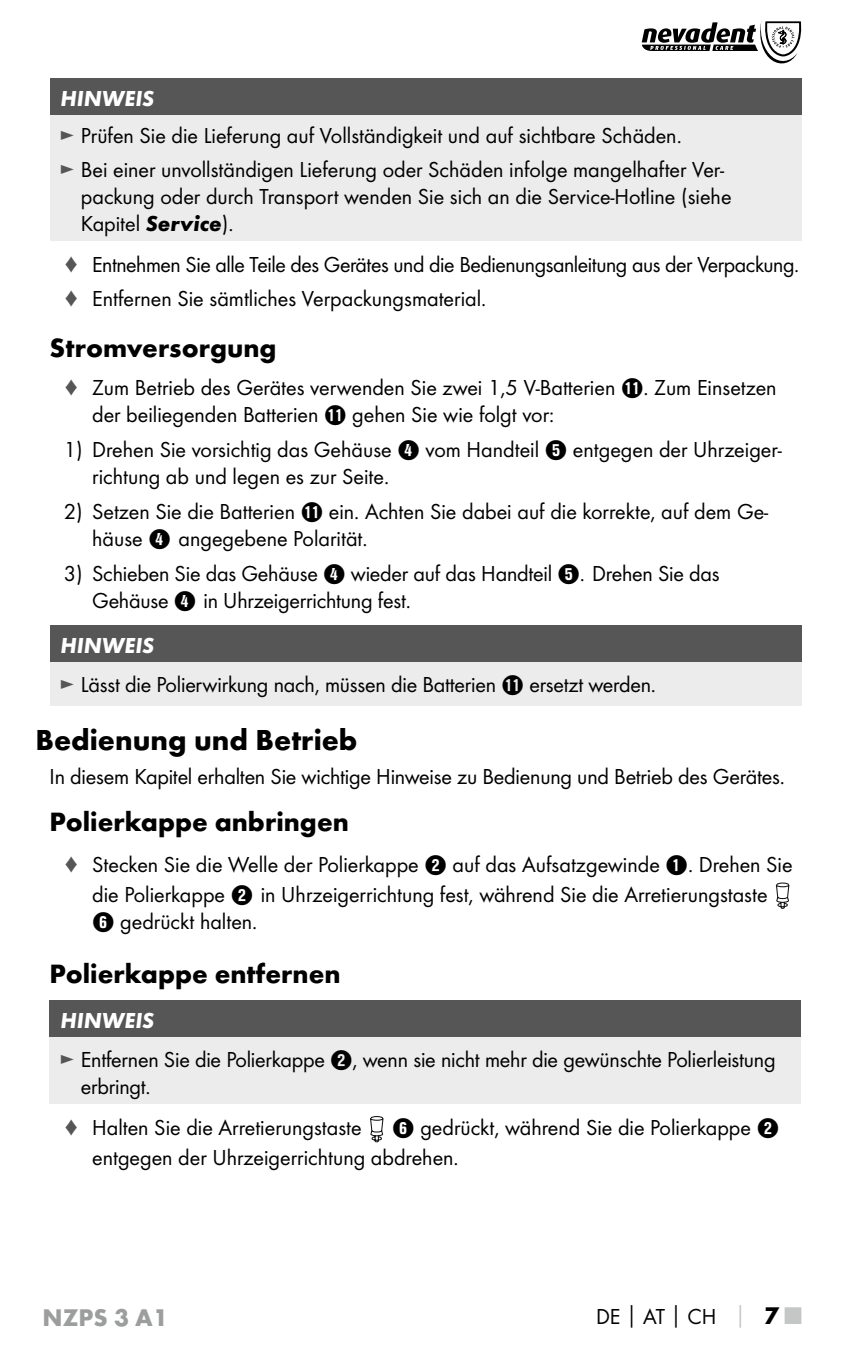
<style>
.page{position:relative;width:851px;height:1347px;background:#fff}
.page>*{position:absolute;margin:0;border:0;box-sizing:border-box;transform-origin:0 0}
.t1{font:700 30px "Futura";color:#000}
.t2{font:700 27.5px "Futura";color:#000}
.t3{font:700 25px "Futura";color:#9c9d9d}
.t4{font:22.5px/27px "Futura Boo";color:#000}
.t5{font:22.5px/34px "Futura Boo";letter-spacing:-.02em;color:#000}
.t6{font:italic 700 22.5px "Futura";color:#fff}
.s1{color:#565656}
.s2{font-family:"Futura";font-weight:700;font-style:italic}
.s3{font-family:"Hako PI Nummern"}
.s4{font-family:"Futura";font-weight:700}
.s5{font-family:"Futura";font-weight:700;color:#c5c6c6}
.s6{font-family:"Futura";font-weight:700;font-size:25px}
.s7{font-family:"Futura";font-weight:700;font-size:25px;color:#c5c6c6}
</style>
<div class="page">
<svg style="left:641px;top:21px;width:160px;height:42px"></svg>
<div style="left:50px;top:78px;width:751px;height:38px;background:#565656"></div>
<div style="left:50px;top:116px;width:751px;height:125px;background:#ececed"></div>
<div style="left:50px;top:625px;width:751px;height:37px;background:#565656"></div>
<div style="left:50px;top:662px;width:751px;height:44px;background:#ececed"></div>
<svg style="left:775px;top:882px;width:15px;height:27px"></svg>
<div style="left:50px;top:1000px;width:751px;height:37px;background:#565656"></div>
<div style="left:50px;top:1037px;width:751px;height:66px;background:#ececed"></div>
<svg style="left:370px;top:1116px;width:14px;height:26px"></svg>
<p class="t6" style="left:61px;top:84px;width:95px">HINWEIS</p>
<p class="t4" style="left:60px;top:118px;width:666px;line-height:34px"><span class="s1">►</span> Prüfen Sie die Lieferung auf Vollständigkeit und auf sichtbare Schäden.<br><span class="s1">►</span> Bei einer unvollständigen Lieferung oder Schäden infolge mangelhafter Ver-</p>
<p class="t4" style="left:81px;top:183px;width:652px">packung oder durch Transport wenden Sie sich an die Service-Hotline (siehe<br>Kapitel <span class="s2">Service</span>).</p>
<p class="t5" style="left:64px;top:247px;width:733px"><span class="s1">♦</span> Entnehmen Sie alle Teile des Gerätes und die Bedienungsanleitung aus der Verpackung. <span class="s1">♦</span> Entfernen Sie sämtliches Verpackungsmaterial.</p>
<p class="t2" style="left:50px;top:330px;width:228px">Stromversorgung</p>
<p class="t4" style="left:92px;top:373px;width:685px;text-indent:-28px"><span class="s1">♦</span> Zum Betrieb des Gerätes verwenden Sie zwei 1,5 V-Batterien <span class="s3">q</span>. Zum Einsetzen der beiliegenden Batterien <span class="s3">q</span> gehen Sie wie folgt vor:</p>
<p class="t4" style="left:92px;top:436px;width:691px;text-indent:-28px">1) Drehen Sie vorsichtig das Gehäuse <span class="s3">4</span> vom Handteil <span class="s3">5</span> entgegen der Uhrzeiger&shy;richtung ab und legen es zur Seite.</p>
<p class="t4" style="left:92px;top:497px;width:677px;text-indent:-28px">2) Setzen Sie die Batterien <span class="s3">q</span> ein. Achten Sie dabei auf die korrekte, auf dem Ge&shy;häuse <span class="s3">4</span> angegebene Polarität.</p>
<p class="t4" style="left:92px;top:559px;width:629px;text-indent:-28px">3) Schieben Sie das Gehäuse <span class="s3">4</span> wieder auf das Handteil <span class="s3">5</span>. Drehen Sie das<br>Gehäuse <span class="s3">4</span> in Uhrzeigerrichtung fest.</p>
<p class="t6" style="left:61px;top:631px;width:95px">HINWEIS</p>
<p class="t4" style="left:60px;top:670px;width:595px"><span class="s1">►</span> Lässt die Polierwirkung nach, müssen die Batterien <span class="s3">q</span> ersetzt werden.</p>
<h1 class="t1" style="left:35px;top:721px;width:323px">Bedienung und Betrieb</h1>
<p class="t4" style="left:50px;top:762px;width:733px">In diesem Kapitel erhalten Sie wichtige Hinweise zu Bedienung und Betrieb des Gerätes.</p>
<p class="t2" style="left:50px;top:804px;width:301px">Polierkappe anbringen</p>
<p class="t4" style="left:64px;top:849px;width:730px;line-height:30px;text-align:center"><span class="s1">♦</span> Stecken Sie die Welle der Polierkappe <span class="s3">2</span> auf das Aufsatzgewinde <span class="s3">1</span>. Drehen Sie die Polierkappe <span class="s3">2</span> in Uhrzeigerrichtung fest, während Sie die Arretierungstaste</p>
<p class="t4" style="left:92px;top:907px;width:164px"><span class="s3">6</span> gedrückt halten.</p>
<p class="t2" style="left:50px;top:956px;width:292px">Polierkappe entfernen</p>
<p class="t6" style="left:61px;top:1006px;width:95px">HINWEIS</p>
<p class="t4" style="left:81px;top:1045px;width:696px;text-indent:-21px"><span class="s1">►</span> Entfernen Sie die Polierkappe <span class="s3">2</span>, wenn sie nicht mehr die gewünschte Polierleistung erbringt.</p>
<p class="t4" style="left:64px;top:1113px;width:299px"><span class="s1">♦</span> Halten Sie die Arretierungstaste</p>
<p class="t4" style="left:92px;top:1112px;width:688px;line-height:30px;text-indent:300px"><span class="s3">6</span> gedrückt, während Sie die Polierkappe <span class="s3">2 </span>entgegen der Uhrzeigerrichtung abdrehen.</p>
<p class="t3" style="left:43px;top:1301px;width:127px">NZPS 3 A1</p>
<p class="t4" style="left:596px;top:1303px;width:207px">DE<span class="s4">│</span>AT<span class="s4">│</span>CH <span class="s5">│</span> <span class="s6">7</span> <span class="s7">■</span></p>
</div>
